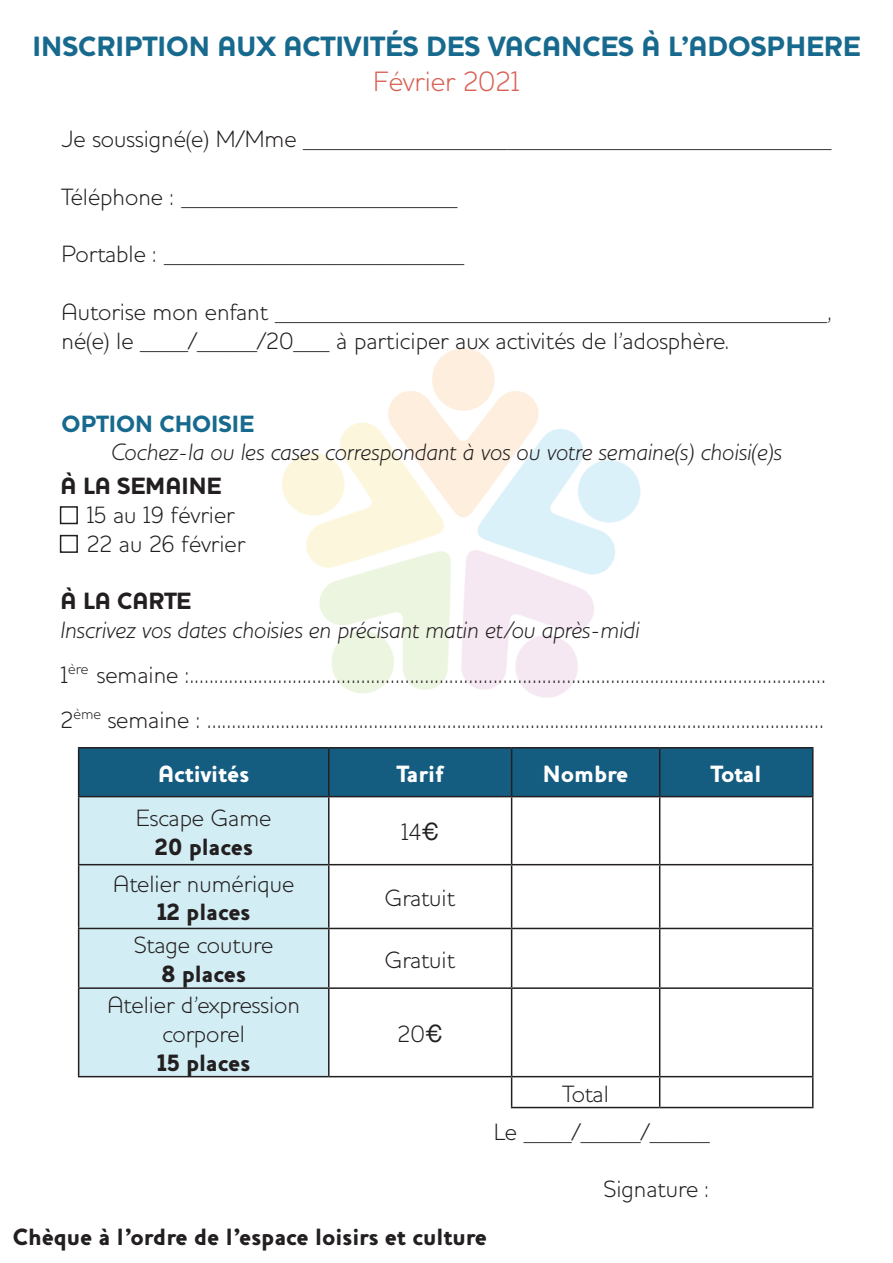
<style>
.page{position:relative;width:893px;height:1263px;background:#fff}
.page>*{position:absolute;margin:0;border:0;box-sizing:border-box;transform-origin:0 0}
.t1{font:900 28.5px "Houschka";color:#176a8d}
.t2{font:300 28.5px "Houschka";color:#d86054}
.t3{font:300 24px/28.8px "Houschka";color:#231f20;text-align:center}
.t4{font:italic 300 24px "Houschka";color:#231f20}
.t5{font:900 24px "Houschka";color:#231f20}
.t6{font:900 24px "Houschka";color:#fff}
.t7{font:900 24px "Houschka";color:#176a8d}
.s1{font-family:"Helvetica";font-weight:400}
</style>
<div class="page">
<img style="left:282px;top:348px;width:359px;height:350px">
<div style="left:79px;top:748px;width:733px;height:48px;background:#145d81"></div>
<div style="left:79px;top:797px;width:249px;height:279px;background:#d2edf3"></div>
<hr style="left:78px;top:747px;width:251px;height:1px;background:#231f20">
<hr style="left:78px;top:748px;width:1px;height:48px;background:#231f20">
<hr style="left:329px;top:747px;width:183px;height:1px;background:#231f20">
<hr style="left:328px;top:748px;width:2px;height:48px;background:#231f20">
<hr style="left:512px;top:747px;width:148px;height:1px;background:#231f20">
<hr style="left:511px;top:748px;width:1px;height:48px;background:#231f20">
<hr style="left:660px;top:747px;width:153px;height:1px;background:#231f20">
<hr style="left:659px;top:748px;width:1px;height:48px;background:#231f20">
<hr style="left:812px;top:748px;width:1px;height:48px;background:#231f20">
<hr style="left:78px;top:796px;width:251px;height:1px;background:#231f20">
<hr style="left:78px;top:797px;width:1px;height:67px;background:#231f20">
<hr style="left:329px;top:796px;width:183px;height:1px;background:#231f20">
<hr style="left:328px;top:797px;width:2px;height:67px;background:#231f20">
<hr style="left:512px;top:796px;width:148px;height:1px;background:#231f20">
<hr style="left:511px;top:797px;width:1px;height:67px;background:#231f20">
<hr style="left:660px;top:796px;width:153px;height:1px;background:#231f20">
<hr style="left:659px;top:797px;width:1px;height:67px;background:#231f20">
<hr style="left:812px;top:797px;width:1px;height:67px;background:#231f20">
<hr style="left:78px;top:864px;width:251px;height:1px;background:#231f20">
<hr style="left:78px;top:865px;width:1px;height:63px;background:#231f20">
<hr style="left:329px;top:864px;width:183px;height:1px;background:#231f20">
<hr style="left:328px;top:865px;width:2px;height:63px;background:#231f20">
<hr style="left:512px;top:864px;width:148px;height:1px;background:#231f20">
<hr style="left:511px;top:865px;width:1px;height:63px;background:#231f20">
<hr style="left:660px;top:864px;width:153px;height:1px;background:#231f20">
<hr style="left:659px;top:865px;width:1px;height:63px;background:#231f20">
<hr style="left:812px;top:865px;width:1px;height:63px;background:#231f20">
<hr style="left:78px;top:928px;width:251px;height:1px;background:#231f20">
<hr style="left:78px;top:929px;width:1px;height:58px;background:#231f20">
<hr style="left:329px;top:928px;width:183px;height:1px;background:#231f20">
<hr style="left:328px;top:929px;width:2px;height:58px;background:#231f20">
<hr style="left:512px;top:928px;width:148px;height:1px;background:#231f20">
<hr style="left:511px;top:929px;width:1px;height:58px;background:#231f20">
<hr style="left:660px;top:928px;width:153px;height:1px;background:#231f20">
<hr style="left:659px;top:929px;width:1px;height:58px;background:#231f20">
<hr style="left:812px;top:929px;width:1px;height:58px;background:#231f20">
<hr style="left:78px;top:987px;width:251px;height:2px;background:#231f20">
<hr style="left:78px;top:989px;width:1px;height:87px;background:#231f20">
<hr style="left:329px;top:987px;width:183px;height:2px;background:#231f20">
<hr style="left:328px;top:989px;width:2px;height:87px;background:#231f20">
<hr style="left:512px;top:987px;width:148px;height:2px;background:#231f20">
<hr style="left:511px;top:989px;width:1px;height:87px;background:#231f20">
<hr style="left:660px;top:987px;width:153px;height:2px;background:#231f20">
<hr style="left:659px;top:989px;width:1px;height:87px;background:#231f20">
<hr style="left:812px;top:989px;width:1px;height:87px;background:#231f20">
<hr style="left:660px;top:1076px;width:153px;height:1px;background:#231f20">
<hr style="left:812px;top:1077px;width:1px;height:30px;background:#231f20">
<hr style="left:660px;top:1107px;width:153px;height:1px;background:#231f20">
<hr style="left:512px;top:1076px;width:148px;height:1px;background:#231f20">
<hr style="left:511px;top:1077px;width:1px;height:30px;background:#231f20">
<hr style="left:659px;top:1077px;width:1px;height:30px;background:#231f20">
<hr style="left:511px;top:1107px;width:149px;height:1px;background:#231f20">
<hr style="left:78px;top:1076px;width:251px;height:1px;background:#231f20">
<hr style="left:329px;top:1076px;width:183px;height:1px;background:#231f20">
<div style="left:60px;top:506px;width:18px;height:18px;border:2px solid #231f20"></div>
<div style="left:60px;top:535px;width:18px;height:18px;border:2px solid #231f20"></div>
<p class="t1" style="left:33px;top:30px;width:829px">INSCRIPTION AUX ACTIVITÉS DES VACANCES À L’ADOSPHERE</p>
<p class="t2" style="left:373px;top:64px;width:148px">Février 2021</p>
<p class="t3" style="left:62px;top:125px;width:771px">Je soussigné(e) M/Mme ____________________________________________</p>
<p class="t3" style="left:62px;top:182px;width:397px">Téléphone : _______________________</p>
<p class="t3" style="left:62px;top:240px;width:404px">Portable : _________________________</p>
<p class="t3" style="left:62px;top:297px;width:773px">Autorise mon enfant ______________________________________________,</p>
<p class="t3" style="left:62px;top:326px;width:670px">né(e) le ____/_____/20___ à participer aux activités de l’adosphère.</p>
<p class="t7" style="left:62px;top:409px;width:194px">OPTION CHOISIE</p>
<p class="t4" style="left:111px;top:438px;width:672px">Cochez-la ou les cases correspondant à vos ou votre semaine(s) choisi(e)s</p>
<p class="t5" style="left:61px;top:472px;width:162px">À LA SEMAINE</p>
<p class="t3" style="left:87px;top:500px;width:150px">15 au 19 février</p>
<p class="t3" style="left:87px;top:529px;width:160px">22 au 26 février</p>
<p class="t5" style="left:61px;top:587px;width:132px">À LA CARTE</p>
<p class="t4" style="left:61px;top:616px;width:580px">Inscrivez vos dates choisies en précisant matin et/ou après-midi</p>
<p class="t3" style="left:61px;top:660px;width:767px">1<sup>ère</sup> semaine :..................................................................................................................................</p>
<p class="t3" style="left:61px;top:705px;width:765px">2<sup>ème</sup> semaine : ..............................................................................................................................</p>
<p class="t6" style="left:158px;top:759px;width:93px">Activités</p>
<p class="t6" style="left:397px;top:759px;width:49px">Tarif</p>
<p class="t6" style="left:543px;top:759px;width:87px">Nombre</p>
<p class="t6" style="left:711px;top:759px;width:52px">Total</p>
<p class="t3" style="left:136px;top:803px;width:137px">Escape Game</p>
<p class="t5" style="left:155px;top:832px;width:100px">20 places</p>
<p class="t3" style="left:401px;top:817px;width:39px">14<span class="s1">€</span></p>
<p class="t3" style="left:113px;top:869px;width:183px">Atelier numérique</p>
<p class="t5" style="left:157px;top:898px;width:95px">12 places</p>
<p class="t3" style="left:134px;top:931px;width:141px">Stage couture</p>
<p class="t5" style="left:162px;top:960px;width:86px">8 places</p>
<p class="t3" style="left:107px;top:990px;width:194px">Atelier d’expression corporel</p>
<p class="t5" style="left:157px;top:1048px;width:94px">15 places</p>
<p class="t3" style="left:385px;top:883px;width:72px">Gratuit</p>
<p class="t3" style="left:385px;top:945px;width:72px">Gratuit</p>
<p class="t3" style="left:398px;top:1019px;width:47px">20<span class="s1">€</span></p>
<p class="t3" style="left:562px;top:1079px;width:48px">Total</p>
<p class="t3" style="left:494px;top:1117px;width:217px">Le ____/_____/_____</p>
<p class="t3" style="left:604px;top:1175px;width:107px">Signature :</p>
<p class="t5" style="left:13px;top:1222px;width:476px">Chèque à l’ordre de l’espace loisirs et culture</p>
</div>
